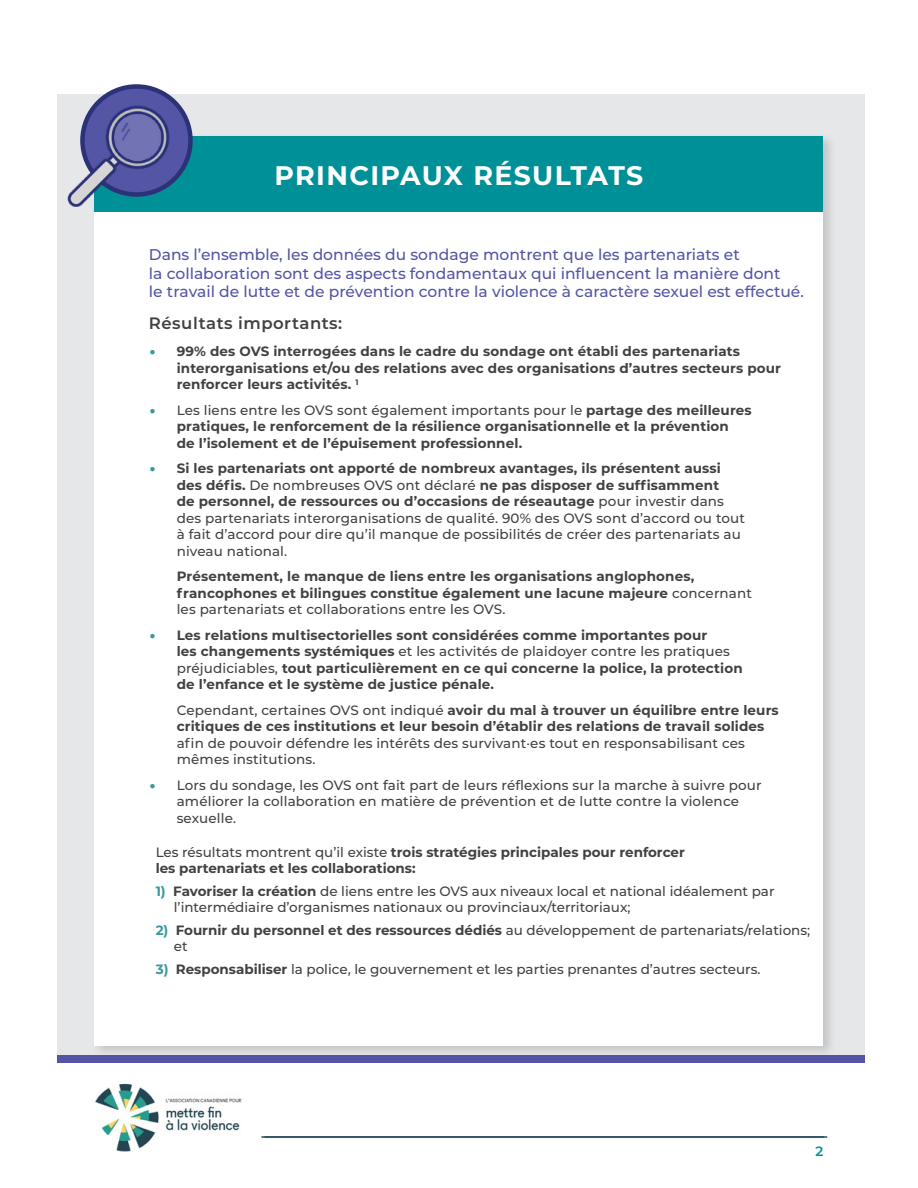
<style>
.page{position:relative;width:918px;height:1188px;background:#fff}
.page>*{position:absolute;margin:0;border:0;box-sizing:border-box;transform-origin:0 0}
.t1{font:700 26.85px "Montserrat";letter-spacing:.05em;color:#fff}
.t2{font:600 16.5px "Montserrat";letter-spacing:.03em;color:#414042}
.t3{font:500 15.45px/18.3px "Montserrat";color:#5455a5}
.t4{font:700 13.5px/16.5px "Montserrat";letter-spacing:.01em;color:#414042}
.t5{font:500 13.5px/16.5px "Montserrat";letter-spacing:.01em;color:#414042}
.t6{font:600 13.5px "Montserrat";color:#009198}
.s1{font-weight:900;color:#3999a0}
.s2{font-weight:500}
.s3{font-weight:700}
.s4{font-weight:700;color:#3999a0}
</style>
<div class="page">
<hr style="left:262px;top:1136px;width:562px;height:2px;background:#245063">
<img style="left:95px;top:1083px;width:147px;height:69px">
<div style="left:57px;top:94px;width:807px;height:969px;background:#e6e7e8"></div>
<div style="left:91px;top:132px;width:746px;height:926px;background:#000;opacity:.15"></div>
<div style="left:94px;top:136px;width:730px;height:909px;background:#fff"></div>
<div style="left:94px;top:136px;width:730px;height:76px;background:#009198"></div>
<svg style="left:82px;top:86px;width:108px;height:108px;background:#4d4f9d"></svg>
<div style="left:80px;top:84px;width:113px;height:113px;border:4px solid #2b3278;border-radius:50%"></div>
<img style="left:67px;top:104px;width:108px;height:109px">
<hr style="left:265px;top:1136px;width:562px;height:2px;background:#245063">
<div style="left:57px;top:1055px;width:807px;height:8px;background:#5455a5"></div>
<h1 class="t1" style="left:275px;top:156px;width:370px">PRINCIPAUX RÉSULTATS</h1>
<p class="t3" style="left:149px;top:245px;width:657px">Dans l’ensemble, les données du sondage montrent que les partenariats et<br>la collaboration sont des aspects fondamentaux qui influencent la manière dont<br>le travail de lutte et de prévention contre la violence à caractère sexuel est effectué.</p>
<p class="t2" style="left:149px;top:312px;width:195px">Résultats importants:</p>
<p class="t4" style="left:177px;top:342px;width:606px;text-indent:-27px"><span class="s1">•</span> 99% des OVS interrogées dans le cadre du sondage ont établi des partenariats interorganisations et/ou des relations avec des organisations d’autres secteurs pour renforcer leurs activités. <sup>1</sup></p>
<p class="t4" style="left:177px;top:401px;width:576px;text-indent:-27px"><span class="s1">•</span> <span class="s2">Les liens entre les OVS sont également importants pour le</span> partage des meilleures pratiques, le renforcement de la résilience organisationnelle et la prévention<br>de l’isolement et de l’épuisement professionnel.</p>
<p class="t5" style="left:177px;top:460px;width:570px;text-indent:-27px"><span class="s1">•</span> <span class="s3">Si les partenariats ont apporté de nombreux avantages, ils présentent aussi des défis.</span> De nombreuses OVS ont déclaré <span class="s3">ne pas disposer de suffisamment<br>de personnel, de ressources ou d’occasions de réseautage</span> pour investir dans des partenariats interorganisations de qualité. 90% des OVS sont d’accord ou tout à fait d’accord pour dire qu’il manque de possibilités de créer des partenariats au niveau national.</p>
<p class="t4" style="left:177px;top:567px;width:577px">Présentement, le manque de liens entre les organisations anglophones, francophones et bilingues constitue également une lacune majeure <span class="s2">concernant les partenariats et collaborations entre les OVS.</span></p>
<p class="t4" style="left:177px;top:626px;width:567px;text-indent:-27px"><span class="s1">•</span> Les relations multisectorielles sont considérées comme importantes pour<br>les changements systémiques <span class="s2">et les activités de plaidoyer contre les pratiques préjudiciables,</span> tout particulièrement en ce qui concerne la police, la protection de l’enfance et le système de justice pénale.</p>
<p class="t4" style="left:177px;top:701px;width:604px"><span class="s2">Cependant, certaines OVS ont indiqué</span> avoir du mal à trouver un équilibre entre leurs critiques de ces institutions et leur besoin d’établir des relations de travail solides</p>
<p class="t5" style="left:177px;top:734px;width:570px">afin de pouvoir défendre les intérêts des survivant·es tout en responsabilisant ces mêmes institutions.</p>
<p class="t5" style="left:177px;top:776px;width:587px;text-indent:-27px"><span class="s1">•</span> Lors du sondage, les OVS ont fait part de leurs réflexions sur la marche à suivre pour améliorer la collaboration en matière de prévention et de lutte contre la violence sexuelle.</p>
<p class="t4" style="left:156px;top:843px;width:531px"><span class="s2">Les résultats montrent qu’il existe</span> trois stratégies principales pour renforcer les partenariats et les collaborations:</p>
<p class="t5" style="left:174px;top:882px;width:602px;text-indent:-18px"><span class="s4">1)</span> <span class="s3">Favoriser la création</span> de liens entre les OVS aux niveaux local et national idéalement par l’intermédiaire d’organismes nationaux ou provinciaux/territoriaux;</p>
<p class="t5" style="left:174px;top:921px;width:638px;text-indent:-18px"><span class="s4">2)</span> <span class="s3">Fournir du personnel et des ressources dédiés</span> au développement de partenariats/relations; et</p>
<p class="t5" style="left:156px;top:960px;width:606px"><span class="s4">3)</span> <span class="s3">Responsabiliser</span> la police, le gouvernement et les parties prenantes d’autres secteurs.</p>
<p class="t6" style="left:816px;top:1142px;width:9px">2</p>
</div>
